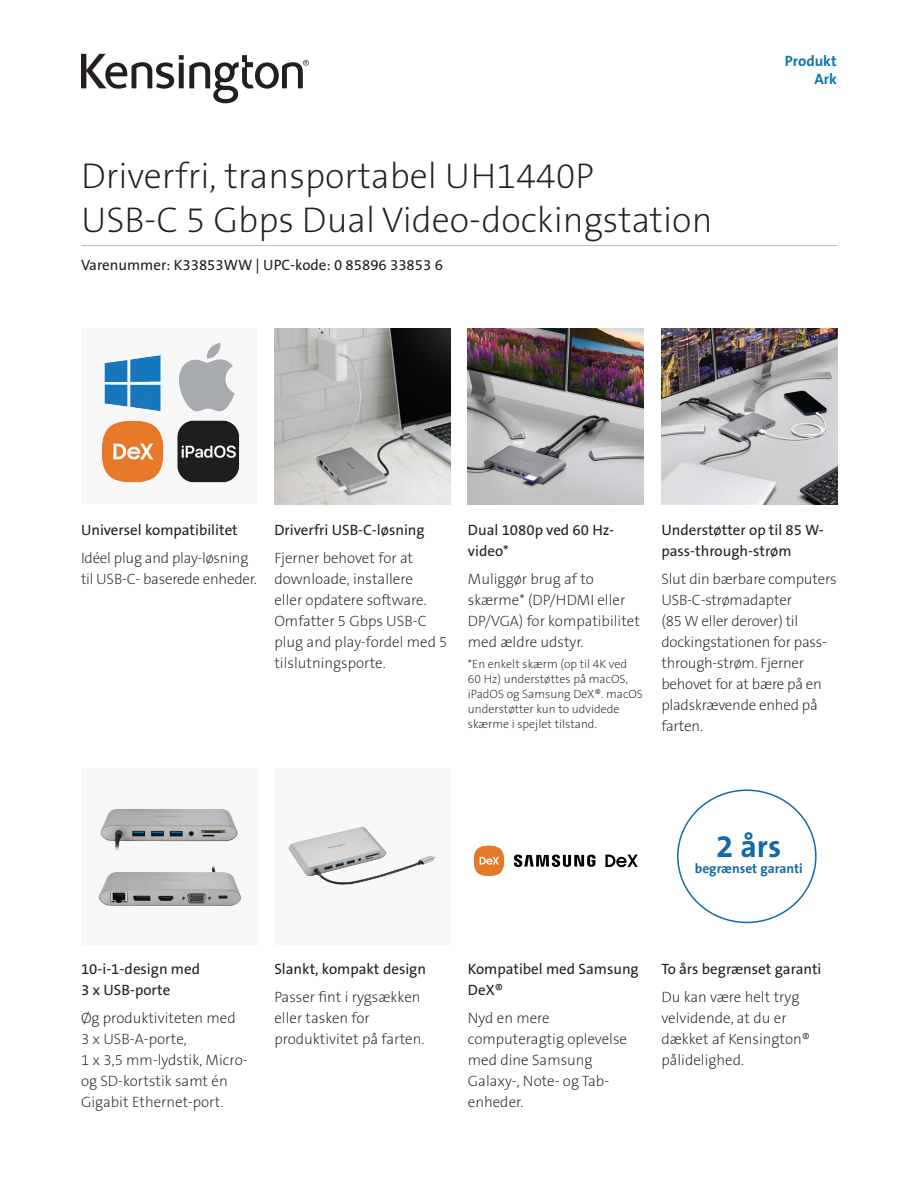
<style>
.page{position:relative;width:918px;height:1188px;background:#fff}
.page>*{position:absolute;margin:0;border:0;box-sizing:border-box;transform-origin:0 0}
.t1{font:36px/43.2px "The Sans KENSINGTON2 XL";color:#231f20}
.t2{font:31.5px "The Sans KENSINGTON7 Bd";color:#116aa9}
.Body{font:15px/21px "The Sans KENSINGTON2 XL";color:#231f20}
.t3{font:15px/21px "The Sans KENSINGTON5 Rg";color:#231f20}
.Filetype_Header_Blue{font:15px "The Sans KENSINGTON7 Bd";color:#0e76ae}
.t4{font:13.5px "The Sans KENSINGTON7 Bd";color:#116aa9}
.Body-2{font:12px/15px "The Sans KENSINGTON2 XL";color:#231f20}
</style>
<div class="page">
<img style="left:101px;top:342px;width:139px;height:141px">
<img style="left:274px;top:328px;width:176px;height:176px">
<img style="left:468px;top:328px;width:176px;height:176px">
<img style="left:661px;top:328px;width:176px;height:176px">
<svg style="left:81px;top:54px;width:228px;height:49px"></svg>
<div style="left:81px;top:768px;width:176px;height:177px;background:#f7f7f8"></div>
<img style="left:100px;top:809px;width:138px;height:41px">
<div style="left:274px;top:768px;width:177px;height:177px;background:#f7f7f8"></div>
<img style="left:288px;top:827px;width:148px;height:58px">
<img style="left:99px;top:866px;width:142px;height:40px">
<svg style="left:605px;top:855px;width:33px;height:12px"></svg>
<svg style="left:514px;top:855px;width:81px;height:12px"></svg>
<svg style="left:474px;top:846px;width:30px;height:30px"></svg>
<hr style="left:81px;top:245px;width:756px;height:1px;background:#bcbdc0">
<h1 class="t1" style="left:81px;top:156px;width:633px">Driverfri, transportabel UH1440P<br>USB-C 5 Gbps Dual Video-dockingstation</h1>
<p class="t3" style="left:81px;top:255px;width:363px">Varenummer: K33853WW | UPC-kode: 0 85896 33853 6</p>
<p class="Filetype_Header_Blue" style="left:785px;top:53px;width:53px">Produkt</p>
<p class="Filetype_Header_Blue" style="left:814px;top:71px;width:24px">Ark</p>
<h3 class="t3" style="left:81px;top:520px;width:158px">Universel kompatibilitet</h3>
<p class="Body" style="left:81px;top:548px;width:177px">Idéel plug and play-løsning til USB-C- baserede enheder.</p>
<h3 class="t3" style="left:274px;top:520px;width:152px">Driverfri USB-C-løsning</h3>
<p class="Body" style="left:274px;top:548px;width:175px">Fjerner behovet for at downloade, installere<br>eller opdatere software.<br>Omfatter 5 Gbps USB-C plug and play-fordel med 5 tilslutningsporte.</p>
<h3 class="t3" style="left:468px;top:520px;width:148px">Dual 1080p ved 60 Hz&shy;video*</h3>
<p class="Body" style="left:468px;top:569px;width:174px">Muliggør brug af to skærme* (DP/HDMI eller<br>DP/VGA) for kompatibilitet med ældre udstyr.</p>
<p class="Body-2" style="left:468px;top:657px;width:177px">*En enkelt skærm (op til 4K ved<br>60 Hz) understøttes på macOS, iPadOS og Samsung DeX®. macOS understøtter kun to udvidede skærme i spejlet tilstand.</p>
<h3 class="t3" style="left:661px;top:520px;width:164px">Understøtter op til 85 W&shy;pass-through-strøm</h3>
<p class="Body" style="left:661px;top:569px;width:177px">Slut din bærbare computers<br>USB-C-strømadapter<br>(85 W eller derover) til dockingstationen for pass&shy;through-strøm. Fjerner behovet for at bære på en pladskrævende enhed på farten.</p>
<h3 class="t3" style="left:81px;top:959px;width:121px">10-i-1-design med<br>3 x USB-porte</h3>
<p class="Body" style="left:81px;top:1008px;width:168px">Øg produktiviteten med<br>3 x USB-A-porte,<br>1 x 3,5 mm-lydstik, Micro&shy;og SD-kortstik samt én<br>Gigabit Ethernet-port.</p>
<h3 class="t3" style="left:274px;top:959px;width:153px">Slankt, kompakt design</h3>
<p class="Body" style="left:274px;top:987px;width:152px">Passer fint i rygsækken eller tasken for produktivitet på farten.</p>
<h2 class="t2" style="left:716px;top:829px;width:67px">2 års</h2>
<p class="t4" style="left:695px;top:861px;width:109px">begrænset garanti</p>
<h3 class="t3" style="left:468px;top:959px;width:172px">Kompatibel med Samsung<br>DeX®</h3>
<p class="Body" style="left:468px;top:1008px;width:161px">Nyd en mere computeragtig oplevelse med dine Samsung<br>Galaxy-, Note- og Tab&shy;enheder.</p>
<h3 class="t3" style="left:661px;top:959px;width:162px">To års begrænset garanti</h3>
<p class="Body" style="left:661px;top:987px;width:150px">Du kan være helt tryg velvidende, at du er dækket af Kensington® pålidelighed.</p>
</div>
